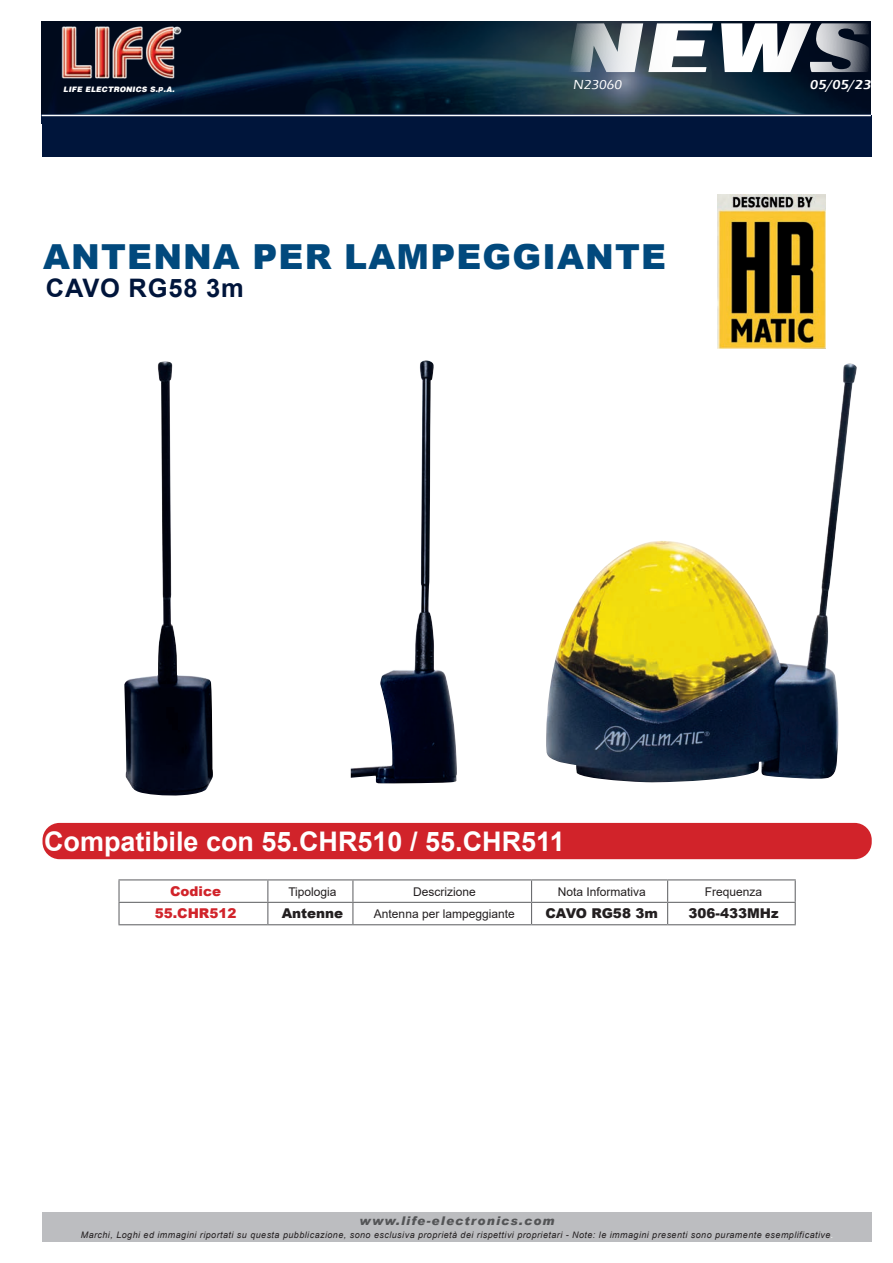
<style>
.page{position:relative;width:893px;height:1263px;background:#fff}
.page>*{position:absolute;margin:0;border:0;box-sizing:border-box;transform-origin:0 0}
.t1{font:900 34.5px "Arial";letter-spacing:.035em;color:#01497d}
.t2{font:700 27px "Arial";color:#fff}
.t3{font:700 25.5px "Arial";letter-spacing:.03em;color:#00153b}
.t4{font:900 13.5px "Arial";color:#231f20}
.t5{font:900 13.5px "Arial";color:#d1232a}
.t6{font:600 13.5px "Eras ITC";color:#fff}
.t7{font:500 13.5px "Eras ITC";color:#fff}
.t8{font:12px "Arial";color:#231f20}
.t9{font:italic 900 12px "Arial";letter-spacing:.1em;color:#545557}
.t10{font:italic 9px "Arial";letter-spacing:.05em;color:#231f20}
.t11{font:7.5px "Airbus Special";letter-spacing:.03em;color:#fff}
.s1{color:#fff}
</style>
<div class="page">
<img style="left:42px;top:21px;width:829px;height:93px">
<img style="left:59px;top:24px;width:122px;height:57px">
<svg style="left:568px;top:23px;width:301px;height:49px"></svg>
<div style="left:43px;top:115px;width:829px;height:42px;background:#00153b"></div>
<hr style="left:42px;top:115px;width:829px;height:1px;background:#fff">
<div style="left:43px;top:1212px;width:829px;height:30px;background:#bcbdc0"></div>
<img style="left:717px;top:195px;width:108px;height:154px">
<img style="left:124px;top:361px;width:89px;height:435px">
<img style="left:351px;top:360px;width:106px;height:423px">
<img style="left:546px;top:363px;width:311px;height:420px">
<div style="left:43px;top:823px;width:829px;height:36px;background:#d1232a;border-radius:17px"></div>
<hr style="left:118px;top:879px;width:150px;height:1px;background:#6c6d70">
<hr style="left:118px;top:880px;width:2px;height:22px;background:#6c6d70">
<hr style="left:268px;top:879px;width:85px;height:1px;background:#6c6d70">
<hr style="left:353px;top:879px;width:179px;height:1px;background:#6c6d70">
<hr style="left:532px;top:879px;width:136px;height:1px;background:#6c6d70">
<hr style="left:668px;top:879px;width:128px;height:1px;background:#6c6d70">
<hr style="left:118px;top:902px;width:150px;height:1px;background:#6c6d70">
<hr style="left:118px;top:903px;width:2px;height:21px;background:#6c6d70">
<hr style="left:118px;top:924px;width:150px;height:1px;background:#6c6d70">
<hr style="left:268px;top:902px;width:85px;height:1px;background:#6c6d70">
<svg style="left:267px;top:880px;width:1px;height:44px"></svg>
<hr style="left:268px;top:924px;width:85px;height:1px;background:#6c6d70">
<hr style="left:353px;top:902px;width:179px;height:1px;background:#6c6d70">
<svg style="left:352px;top:880px;width:1px;height:44px"></svg>
<hr style="left:353px;top:924px;width:179px;height:1px;background:#6c6d70">
<hr style="left:532px;top:902px;width:136px;height:1px;background:#6c6d70">
<svg style="left:531px;top:880px;width:1px;height:44px"></svg>
<hr style="left:532px;top:924px;width:136px;height:1px;background:#6c6d70">
<hr style="left:668px;top:902px;width:128px;height:1px;background:#6c6d70">
<svg style="left:667px;top:880px;width:1px;height:44px"></svg>
<svg style="left:795px;top:880px;width:1px;height:44px"></svg>
<hr style="left:668px;top:924px;width:128px;height:1px;background:#6c6d70">
<p class="t11" style="left:63px;top:85px;width:113px">LIFE ELECTRONICS S.p.A.</p>
<h3 class="t7" style="left:573px;top:77px;width:52px">N23060</h3>
<h3 class="t6" style="left:810px;top:77px;width:64px">05/05/23</h3>
<h1 class="t1" style="left:43px;top:232px;width:624px">ANTENNA PER LAMPEGGIANTE</h1>
<h3 class="t3" style="left:46px;top:270px;width:199px">CAVO RG58 3m</h3>
<h2 class="t2" style="left:44px;top:822px;width:522px">Compatibile con 55.CHR510 / 55.CHR511</h2>
<h3 class="t5" style="left:170px;top:881px;width:53px">Codice</h3>
<h3 class="t8" style="left:288px;top:883px;width:50px">Tipologia</h3>
<h3 class="t8" style="left:413px;top:883px;width:64px">Descrizione</h3>
<h3 class="t8" style="left:558px;top:883px;width:90px">Nota Informativa</h3>
<h3 class="t8" style="left:705px;top:883px;width:59px">Frequenza</h3>
<h3 class="t5" style="left:155px;top:904px;width:83px">55.CHR512</h3>
<h3 class="t4" style="left:282px;top:904px;width:63px">Antenne</h3>
<h3 class="t8" style="left:374px;top:905px;width:142px">Antenna per lampeggiante</h3>
<h3 class="t4" style="left:545px;top:904px;width:114px">CAVO RG58 3m</h3>
<h3 class="t4" style="left:688px;top:904px;width:92px">306-433MHz</h3>
<h3 class="t9" style="left:360px;top:1213px;width:197px">www.life-electronics.com</h3>
<p class="t10" style="left:81px;top:1229px;width:754px">Marchi, Loghi ed immagini riportati su questa pubblicazione, sono esclusiva proprietà dei rispettivi proprietari - Note: le immagini presenti sono puramente esemplificative<span class="s1">.</span></p>
</div>
